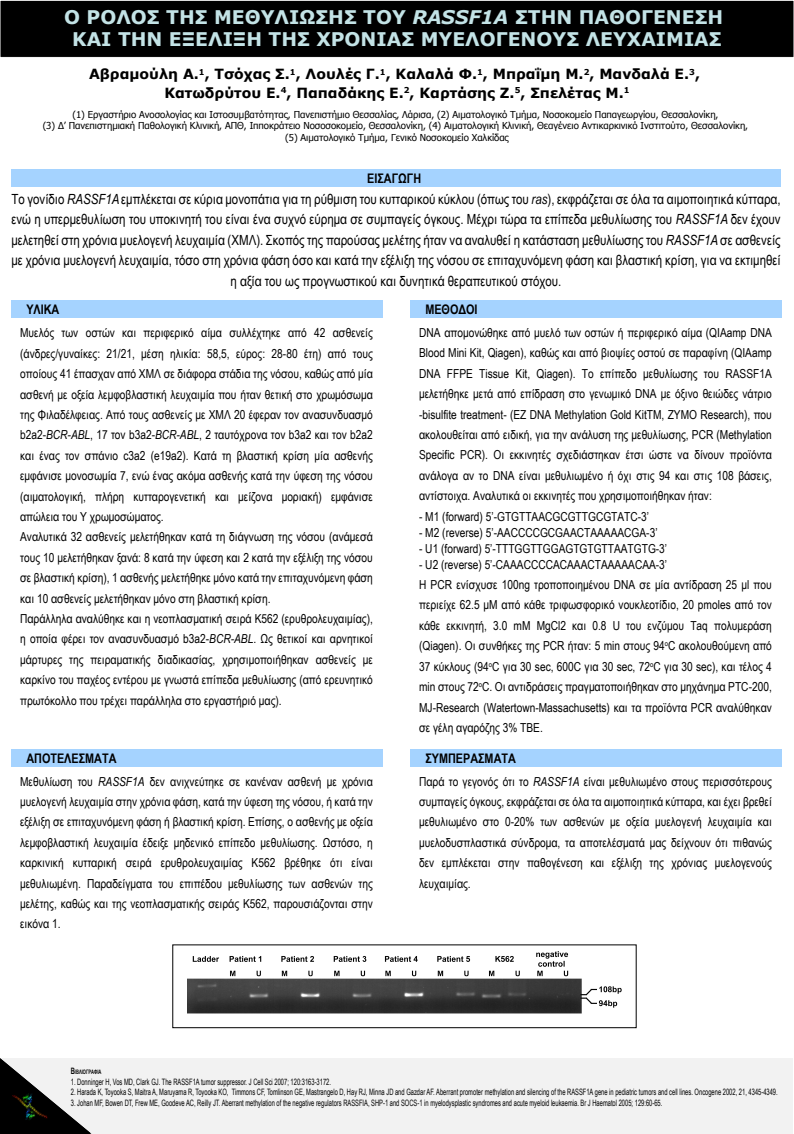
<style>
.page{position:relative;width:794px;height:1134px;background:#fff}
.page>*{position:absolute;margin:0;border:0;box-sizing:border-box;transform-origin:0 0}
.t1{font:700 18.8px/22.6px "Verdana";color:#c3e3e6;text-align:center}
.t2{font:14px/20.4px "Arial Narrow";color:#000;text-align:center}
.t3{font:700 14px/18.4px "Verdana";color:#000;text-align:center}
.t4{font:700 13.2px "Arial Narrow";color:#000}
.t5{font:12.4px/20.4px "Arial Narrow";color:#000;text-align:justify}
.t6{font:9.56px/11.6px "Tahoma";letter-spacing:-.005em;color:#000;text-align:center}
.t7{font:8.8px "Arial Narrow";color:#000;scale:.8 1}
.t8{font:700 6.16px "Arial Narrow";color:#000;scale:.8 1}
.s1{font-style:italic}
.s2{font-size:8.8px}
</style>
<div class="page">
<div style="left:0;top:1058px;width:792px;height:76px;background:#f2f2f2"></div>
<div style="left:0;top:0;width:794px;height:57px;background:#000"></div>
<div style="left:0;top:0;width:794px;height:58px;border:1px solid #fff"></div>
<div style="left:11px;top:301px;width:371px;height:17px;background:#a5d3ff"></div>
<div style="left:410px;top:301px;width:371px;height:17px;background:#a5d3ff"></div>
<svg style="left:0;top:1058px;width:91px;height:76px"></svg>
<img style="left:2px;top:1083px;width:55px;height:50px">
<div style="left:11px;top:170px;width:770px;height:17px;background:#a5d3ff"></div>
<div style="left:11px;top:749px;width:371px;height:18px;background:#a5d3ff"></div>
<div style="left:410px;top:749px;width:371px;height:18px;background:#a5d3ff"></div>
<img style="left:188px;top:951px;width:434px;height:63px">
<div style="left:172px;top:944px;width:464px;height:84px;border:1px solid #000"></div>
<h1 class="t1" style="left:64px;top:6px;width:660px">Ο ΡΟΛΟΣ ΤΗΣ ΜΕΘΥΛΙΩΣΗΣ ΤΟΥ <span class="s1">RASSF1A</span> ΣΤΗΝ ΠΑΘΟΓΕΝΕΣΗ<br>ΚΑΙ ΤΗΝ ΕΞΕΛΙΞΗ ΤΗΣ ΧΡΟΝΙΑΣ ΜΥΕΛΟΓΕΝΟΥΣ ΛΕΥΧΑΙΜΙΑΣ</h1>
<p class="t3" style="left:89px;top:65px;width:612px">Αβραμούλη Α.<sup>1</sup>, Τσόχας Σ.<sup>1</sup>, Λουλές Γ.<sup>1</sup>, Καλαλά Φ.<sup>1</sup>, Μπραΐμη Μ.<sup>2</sup>, Μανδαλά Ε.<sup>3</sup>,<br>Κατωδρύτου Ε.<sup>4</sup>, Παπαδάκης Ε.<sup>2</sup>, Καρτάσης Ζ.<sup>5</sup>, Σπελέτας Μ.<sup>1</sup></p>
<p class="t6" style="left:43px;top:108px;width:707px">(1) Εργαστήριο Ανοσολογίας και Ιστοσυμβατότητας, Πανεπιστήμιο Θεσσαλίας, Λάρισα, (2) Αιματολογικό Τμήμα, Νοσοκομείο Παπαγεωργίου, Θεσσαλονίκη,<br>(3) Δ’ Πανεπιστημιακή Παθολογική Κλινική, ΑΠΘ, Ιπποκράτειο Νοσοσοκομείο, Θεσσαλονίκη, (4) Αιματολογική Κλινική, Θεαγένειο Αντικαρκινικό Ινστιτούτο, Θεσσαλονίκη, (5) Αιματολογικό Τμήμα, Γενικό Νοσοκομείο Χαλκίδας</p>
<p class="t4" style="left:367px;top:169px;width:56px">ΕΙΣΑΓΩΓΗ</p>
<p class="t2" style="left:11px;top:188px;width:770px">Το γονίδιο <span class="s1">RASSF1A</span> εμπλέκεται σε κύρια μονοπάτια για τη ρύθμιση του κυτταρικού κύκλου (όπως του <span class="s1">ras</span>), εκφράζεται σε όλα τα αιμοποιητικά κύτταρα, ενώ η υπερμεθυλίωση του υποκινητή του είναι ένα συχνό εύρημα σε συμπαγείς όγκους. Μέχρι τώρα τα επίπεδα μεθυλίωσης του <span class="s1">RASSF1A</span> δεν έχουν μελετηθεί στη χρόνια μυελογενή λευχαιμία (ΧΜΛ). Σκοπός της παρούσας μελέτης ήταν να αναλυθεί η κατάσταση μεθυλίωσης του <span class="s1">RASSF1A</span> σε ασθενείς με χρόνια μυελογενή λευχαιμία, τόσο στη χρόνια φάση όσο και κατά την εξέλιξη της νόσου σε επιταχυνόμενη φάση και βλαστική κρίση, για να εκτιμηθεί η αξία του ως προγνωστικού και δυνητικά θεραπευτικού στόχου.</p>
<p class="t5" style="left:20px;top:322px;width:354px;text-align:left">Μυελός των οστών και περιφερικό αίμα συλλέχτηκε από 42 ασθενείς (άνδρες/γυναίκες: 21/21, μέση ηλικία: 58,5, εύρος: 28-80 έτη) από τους οποίους 41 έπασχαν από ΧΜΛ σε διάφορα στάδια της νόσου, καθώς από μία ασθενή με οξεία λεμφοβλαστική λευχαιμία που ήταν θετική στο χρωμόσωμα της Φιλαδέλφειας. Από τους ασθενείς με ΧΜΛ 20 έφεραν τον ανασυνδυασμό b2a2-<span class="s1">BCR-ABL</span>, 17 τον b3a2-<span class="s1">BCR-ABL</span>, 2 ταυτόχρονα τον b3a2 και τον b2a2 και ένας τον σπάνιο c3a2 (e19a2). Κατά τη βλαστική κρίση μία ασθενής εμφάνισε μονοσωμία 7, ενώ ένας ακόμα ασθενής κατά την ύφεση της νόσου (αιματολογική, πλήρη κυτταρογενετική και μείζονα μοριακή) εμφάνισε απώλεια του Y χρωμοσώματος.<br>Αναλυτικά 32 ασθενείς μελετήθηκαν κατά τη διάγνωση της νόσου (ανάμεσά τους 10 μελετήθηκαν ξανά: 8 κατά την ύφεση και 2 κατά την εξέλιξη της νόσου σε βλαστική κρίση), 1 ασθενής μελετήθηκε μόνο κατά την επιταχυνόμενη φάση και 10 ασθενείς μελετήθηκαν μόνο στη βλαστική κρίση.<br>Παράλληλα αναλύθηκε και η νεοπλασματική σειρά Κ562 (ερυθρολευχαιμίας), η οποία φέρει τον ανασυνδυασμό b3a2-<span class="s1">BCR-ABL</span>. Ως θετικοί και αρνητικοί μάρτυρες της πειραματικής διαδικασίας, χρησιμοποιήθηκαν ασθενείς με καρκίνο του παχέος εντέρου με γνωστά επίπεδα μεθυλίωσης (από ερευνητικό πρωτόκολλο που τρέχει παράλληλα στο εργαστήριό μας).</p>
<p class="t4" style="left:425px;top:300px;width:54px">ΜΕΘΟΔΟΙ</p>
<p class="t4" style="left:26px;top:300px;width:35px">ΥΛΙΚΑ</p>
<p class="t5" style="left:419px;top:322px;width:354px">DNA απομονώθηκε από μυελό των οστών ή περιφερικό αίμα (QIAamp DNA Blood Mini Kit, Qiagen), καθώς και από βιοψίες οστού σε παραφίνη (QIAamp DNA FFPE Tissue Kit, Qiagen). Το επίπεδο μεθυλίωσης του RASSF1A μελετήθηκε μετά από επίδραση στο γενωμικό DNA με όξινο θειώδες νάτριο -bisulfite treatment- (EZ DNA Methylation Gold KitTM, ZYMO Research), που ακολουθείται από ειδική, για την ανάλυση της μεθυλίωσης, PCR (Methylation Specific PCR). Οι εκκινητές σχεδιάστηκαν έτσι ώστε να δίνουν προϊόντα ανάλογα αν το DNA είναι μεθυλιωμένο ή όχι στις 94 και στις 108 βάσεις, αντίστοιχα. Αναλυτικά οι εκκινητές που χρησιμοποιήθηκαν ήταν:</p>
<p class="t5" style="left:419px;top:506px;width:231px">- M1 (forward) 5’-GTGTTAACGCGTTGCGTATC-3’</p>
<p class="t5" style="left:419px;top:522px;width:240px">- M2 (reverse) 5’-AACCCCGCGAACTAAAAACGA-3’</p>
<p class="t5" style="left:419px;top:538px;width:250px">- U1 (forward) 5’-TTTGGTTGGAGTGTGTTAATGTG-3’</p>
<p class="t5" style="left:419px;top:554px;width:354px;text-align:left">- U2 (reverse) 5’-CAAACCCCACAAACTAAAAACAA-3’<br>Η PCR ενίσχυσε 100ng τροποποιημένου DNA σε μία αντίδραση 25 μl που περιείχε 62.5 μM από κάθε τριφωσφορικό νουκλεοτίδιο, 20 pmoles από τον κάθε εκκινητή, 3.0 mM MgCl2 και 0.8 U του ενζύμου Taq πολυμεράση (Qiagen). Οι συνθήκες της PCR ήταν: 5 min στους 94<sup>o</sup>C ακολουθούμενη από 37 κύκλους (94<sup>o</sup>C για 30 sec, 600C για 30 sec, 72<sup>o</sup>C για 30 sec), και τέλος 4 min στους 72<sup>o</sup>C. Οι αντιδράσεις πραγματοποιήθηκαν στο μηχάνημα PTC-200, MJ-Research (Watertown-Massachusetts) και τα προϊόντα PCR αναλύθηκαν σε γέλη αγαρόζης 3% ΤΒΕ.</p>
<p class="t4" style="left:26px;top:748px;width:92px">ΑΠΟΤΕΛΕΣΜΑΤΑ</p>
<p class="t5" style="left:20px;top:770px;width:354px">Μεθυλίωση του <span class="s1">RASSF1A</span> δεν ανιχνεύτηκε σε κανέναν ασθενή με χρόνια μυελογενή λευχαιμία στην χρόνια φάση, κατά την ύφεση της νόσου, ή κατά την εξέλιξη σε επιταχυνόμενη φάση ή βλαστική κρίση. Επίσης, ο ασθενής με οξεία λεμφοβλαστική λευχαιμία έδειξε μηδενικό επίπεδο μεθυλίωσης. Ωστόσο, η καρκινική κυτταρική σειρά ερυθρολευχαιμίας Κ562 βρέθηκε ότι είναι μεθυλιωμένη. Παραδείγματα του επιπέδου μεθυλίωσης των ασθενών της μελέτης, καθώς και της νεοπλασματικής σειράς K562, παρουσιάζονται στην εικόνα 1.</p>
<p class="t4" style="left:425px;top:748px;width:92px">ΣΥΜΠΕΡΑΣΜΑΤΑ</p>
<p class="t5" style="left:419px;top:770px;width:354px">Παρά το γεγονός ότι το <span class="s1">RASSF1A</span> είναι μεθυλιωμένο στους περισσότερους συμπαγείς όγκους, εκφράζεται σε όλα τα αιμοποιητικά κύτταρα, και έχει βρεθεί μεθυλιωμένο στο 0-20% των ασθενών με οξεία μυελογενή λευχαιμία και μυελοδυσπλαστικά σύνδρομα, τα αποτελέσματά μας δείχνουν ότι πιθανώς δεν εμπλέκεται στην παθογένεση και εξέλιξη της χρόνιας μυελογενούς λευχαιμίας.</p>
<p class="t8" style="left:71px;top:1067px;width:40px"><span class="s2">Β</span>ΙΒΛΙΟΓΡΑΦΙΑ</p>
<p class="t7" style="left:71px;top:1075px;width:327px">1. Donninger H, Vos MD, Clark GJ. The RASSF1A tumor suppressor. J Cell Sci 2007; 120:3163-3172.</p>
<p class="t7" style="left:71px;top:1086px;width:885px">2. Harada K, Toyooka S, Maitra A, Maruyama R, Toyooka KO, Timmons CF, Tomlinson GE, Mastrangelo D, Hay RJ, Minna JD and Gazdar AF. Aberrant promoter methylation and silencing of the RASSF1A gene in pediatric tumors and cell lines. Oncogene 2002, 21, 4345-4349.</p>
<p class="t7" style="left:71px;top:1096px;width:741px">3. Johan MF, Bowen DT, Frew ME, Goodeve AC, Reilly JT. Aberrant methylation of the negative regulators RASSFIA, SHP-1 and SOCS-1 in myelodysplastic syndromes and acute myeloid leukaemia. Br J Haematol 2005; 129:60-65.</p>
</div>
